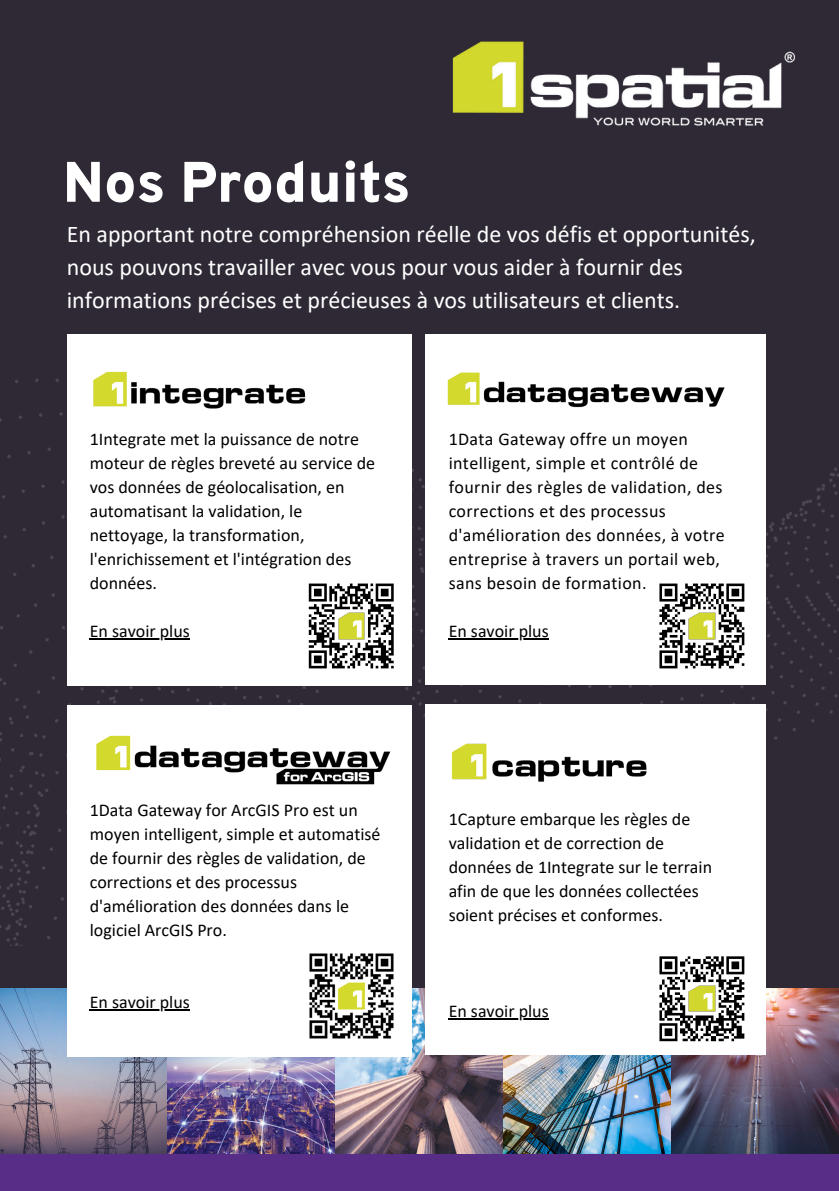
<style>
.page{position:relative;width:839px;height:1191px;background:#fff}
.page>*{position:absolute;margin:0;border:0;box-sizing:border-box;transform-origin:0 0}
.t1{font:900 57px "Overpass";color:#fff}
.t2{font:24px/33px "Calibri";color:#fff}
.t3{font:18px/24px "Calibri";color:#000}
.t4{font:18px/24px "Calibri";letter-spacing:.02em;color:#000}
</style>
<div class="page">
<div style="left:0;top:0;width:838px;height:1191px;background:#2f2935"></div>
<img style="left:0;top:334px;width:838px;height:611px">
<img style="left:452px;top:41px;width:343px;height:85px">
<img style="left:0;top:989px;width:838px;height:165px">
<div style="left:0;top:1154px;width:838px;height:37px;background:#582d87"></div>
<div style="left:67px;top:334px;width:344px;height:352px;background:#fff"></div>
<div style="left:425px;top:334px;width:340px;height:351px;background:#fff"></div>
<div style="left:425px;top:704px;width:340px;height:351px;background:#fff"></div>
<img style="left:93px;top:371px;width:213px;height:38px">
<img style="left:447px;top:372px;width:278px;height:36px">
<img style="left:451px;top:743px;width:196px;height:39px">
<svg style="left:308px;top:583px;width:86px;height:86px"></svg>
<svg style="left:309px;top:584px;width:84px;height:84px"></svg>
<img style="left:338px;top:613px;width:26px;height:26px">
<svg style="left:659px;top:583px;width:86px;height:86px"></svg>
<svg style="left:659px;top:584px;width:85px;height:84px"></svg>
<img style="left:688px;top:613px;width:27px;height:26px">
<div style="left:657px;top:954px;width:90px;height:90px;background:linear-gradient(to right,#fff,#fff)"></div>
<svg style="left:659px;top:956px;width:85px;height:85px"></svg>
<img style="left:688px;top:986px;width:27px;height:26px">
<div style="left:67px;top:705px;width:344px;height:351px;background:#fff"></div>
<img style="left:96px;top:735px;width:295px;height:50px">
<img style="left:309px;top:953px;width:85px;height:86px">
<hr style="left:90px;top:639px;width:100px;height:1px;background:#000">
<hr style="left:448px;top:639px;width:101px;height:1px;background:#000">
<hr style="left:448px;top:1018px;width:101px;height:2px;background:#000">
<hr style="left:90px;top:1009px;width:100px;height:2px;background:#000">
<p class="t1" style="left:63px;top:159px;width:349px">Nos Produits</p>
<p class="t2" style="left:67px;top:219px;width:690px">En apportant notre compréhension réelle de vos défis et opportunités, nous pouvons travailler avec vous pour vous aider à fournir des informations précises et précieuses à vos utilisateurs et clients.</p>
<p class="t3" style="left:90px;top:429px;width:287px">1Integrate met la puissance de notre moteur de règles breveté au service de vos données de géolocalisation, en automatisant la validation, le nettoyage, la transformation, l'enrichissement et l'intégration des données.</p>
<p class="t3" style="left:90px;top:621px;width:102px">En savoir plus</p>
<p class="t3" style="left:90px;top:799px;width:292px">1Data Gateway for ArcGIS Pro est un moyen intelligent, simple et automatisé de fournir des règles de validation, de corrections et des processus d'amélioration des données dans le logiciel ArcGIS Pro.</p>
<p class="t3" style="left:90px;top:991px;width:102px">En savoir plus</p>
<p class="t4" style="left:448px;top:429px;width:277px">1Data Gateway offre un moyen intelligent, simple et contrôlé de fournir des règles de validation, des corrections et des processus d'amélioration des données, à votre entreprise à travers un portail web, sans besoin de formation.</p>
<p class="t3" style="left:448px;top:621px;width:102px">En savoir plus</p>
<p class="t3" style="left:448px;top:808px;width:265px">1Capture embarque les règles de validation et de correction de données de 1Integrate sur le terrain afin de que les données collectées soient précises et conformes.</p>
<p class="t3" style="left:448px;top:1000px;width:102px">En savoir plus</p>
</div>
